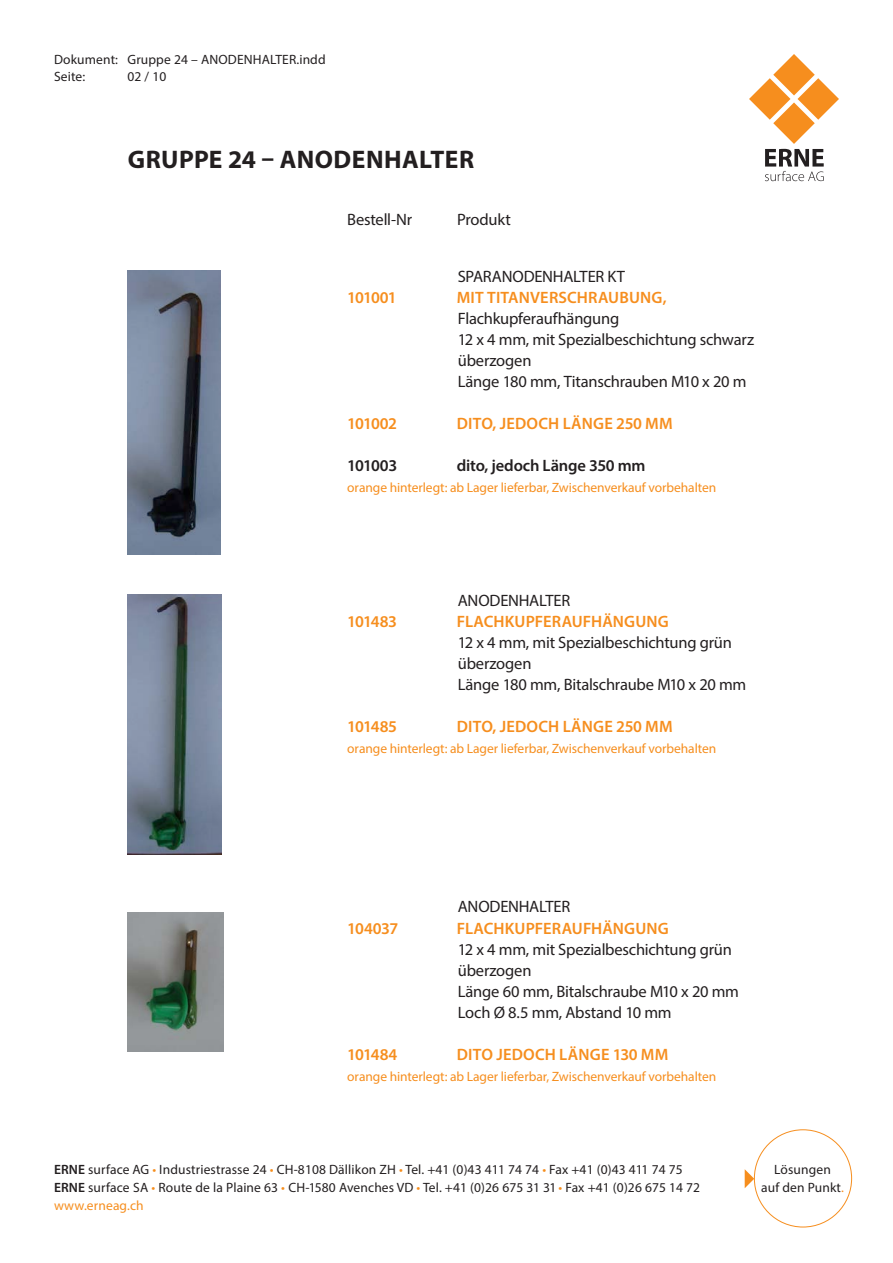
<style>
.page{position:relative;width:893px;height:1263px;background:#fff}
.page>*{position:absolute;margin:0;border:0;box-sizing:border-box;transform-origin:0 0}
.t1{font:700 25.5px "Myriad Pro";letter-spacing:.015em;color:#231f20}
.t2{font:16.5px/21px "Myriad Pro";letter-spacing:-.015em;color:#231f20}
.t3{font:600 16.5px "Myriad Pro";letter-spacing:.005em;color:#f68e1e}
.t4{font:600 16.5px "Myriad Pro";letter-spacing:-.015em;color:#231f20}
.t5{font:13.5px/18px "Myriad Pro";letter-spacing:.01em;color:#231f20}
.t6{font:13.5px "Myriad Pro";letter-spacing:-.005em;color:#f68e1e}
.s1{font-weight:600}
.s2{color:#f68e1e}
</style>
<div class="page">
<svg style="left:745px;top:1169px;width:9px;height:19px"></svg>
<svg style="left:749px;top:54px;width:90px;height:127px"></svg>
<img style="left:128px;top:270px;width:93px;height:285px">
<img style="left:128px;top:594px;width:94px;height:261px">
<img style="left:128px;top:913px;width:96px;height:138px">
<p class="t5" style="left:54px;top:51px;width:273px;line-height:16.5px">Dokument: Gruppe 24 – ANODENHALTER.indd<br>Seite:</p>
<p class="t5" style="left:127px;top:67px;width:40px">02 / 10</p>
<h1 class="t1" style="left:128px;top:143px;width:348px">GRUPPE 24 – ANODENHALTER</h1>
<p class="t2" style="left:347px;top:209px;width:67px">Bestell-Nr</p>
<p class="t2" style="left:457px;top:209px;width:55px">Produkt</p>
<p class="t2" style="left:458px;top:266px;width:169px">SPARANODENHALTER KT</p>
<p class="t3" style="left:347px;top:287px;width:51px">101001</p>
<p class="t3" style="left:457px;top:287px;width:211px">MIT TITANVERSCHRAUBUNG,</p>
<p class="t2" style="left:458px;top:308px;width:298px">Flachkupferaufhängung<br>12 x 4 mm, mit Spezialbeschichtung schwarz überzogen<br>Länge 180 mm, Titanschrauben M10 x 20 m</p>
<p class="t3" style="left:347px;top:413px;width:51px">101002</p>
<p class="t3" style="left:457px;top:413px;width:218px">DITO, JEDOCH LÄNGE 250 MM</p>
<p class="t4" style="left:347px;top:455px;width:51px">101003</p>
<p class="t4" style="left:457px;top:455px;width:190px">dito, jedoch Länge 350 mm</p>
<p class="t6" style="left:347px;top:480px;width:370px">orange hinterlegt: ab Lager lieferbar, Zwischenverkauf vorbehalten</p>
<p class="t2" style="left:458px;top:590px;width:114px">ANODENHALTER</p>
<p class="t3" style="left:347px;top:611px;width:51px">101483</p>
<p class="t3" style="left:457px;top:611px;width:214px">FLACHKUPFERAUFHÄNGUNG</p>
<p class="t2" style="left:458px;top:632px;width:290px">12 x 4 mm, mit Spezialbeschichtung grün überzogen<br>Länge 180 mm, Bitalschraube M10 x 20 mm</p>
<p class="t3" style="left:347px;top:716px;width:51px">101485</p>
<p class="t3" style="left:457px;top:716px;width:218px">DITO, JEDOCH LÄNGE 250 MM</p>
<p class="t6" style="left:347px;top:741px;width:370px">orange hinterlegt: ab Lager lieferbar, Zwischenverkauf vorbehalten</p>
<p class="t2" style="left:458px;top:896px;width:114px">ANODENHALTER</p>
<p class="t3" style="left:347px;top:917px;width:53px">104037</p>
<p class="t3" style="left:457px;top:917px;width:214px">FLACHKUPFERAUFHÄNGUNG</p>
<p class="t2" style="left:458px;top:938px;width:283px">12 x 4 mm, mit Spezialbeschichtung grün überzogen<br>Länge 60 mm, Bitalschraube M10 x 20 mm<br>Loch Ø 8.5 mm, Abstand 10 mm</p>
<p class="t3" style="left:347px;top:1043px;width:52px">101484</p>
<p class="t3" style="left:457px;top:1043px;width:213px">DITO JEDOCH LÄNGE 130 MM</p>
<p class="t6" style="left:347px;top:1068px;width:370px">orange hinterlegt: ab Lager lieferbar, Zwischenverkauf vorbehalten</p>
<p class="t5" style="left:54px;top:1160px;width:648px"><span class="s1">ERNE</span> surface AG <span class="s2">•</span> Industriestrasse 24 <span class="s2">•</span> CH-8108 Dällikon ZH <span class="s2">•</span> Tel. +41 (0)43 411 74 74 <span class="s2">•</span> Fax +41 (0)43 411 74 75<br><span class="s1">ERNE</span> surface SA <span class="s2">•</span> Route de la Plaine 63 <span class="s2">•</span> CH-1580 Avenches VD <span class="s2">•</span> Tel. +41 (0)26 675 31 31 <span class="s2">•</span> Fax +41 (0)26 675 14 72 <span class="s2">www.erneag.ch</span></p>
<p class="t5" style="left:761px;top:1160px;width:84px;text-align:center">Lösungen<br>auf den Punkt<span class="s2">.</span></p>
</div>
